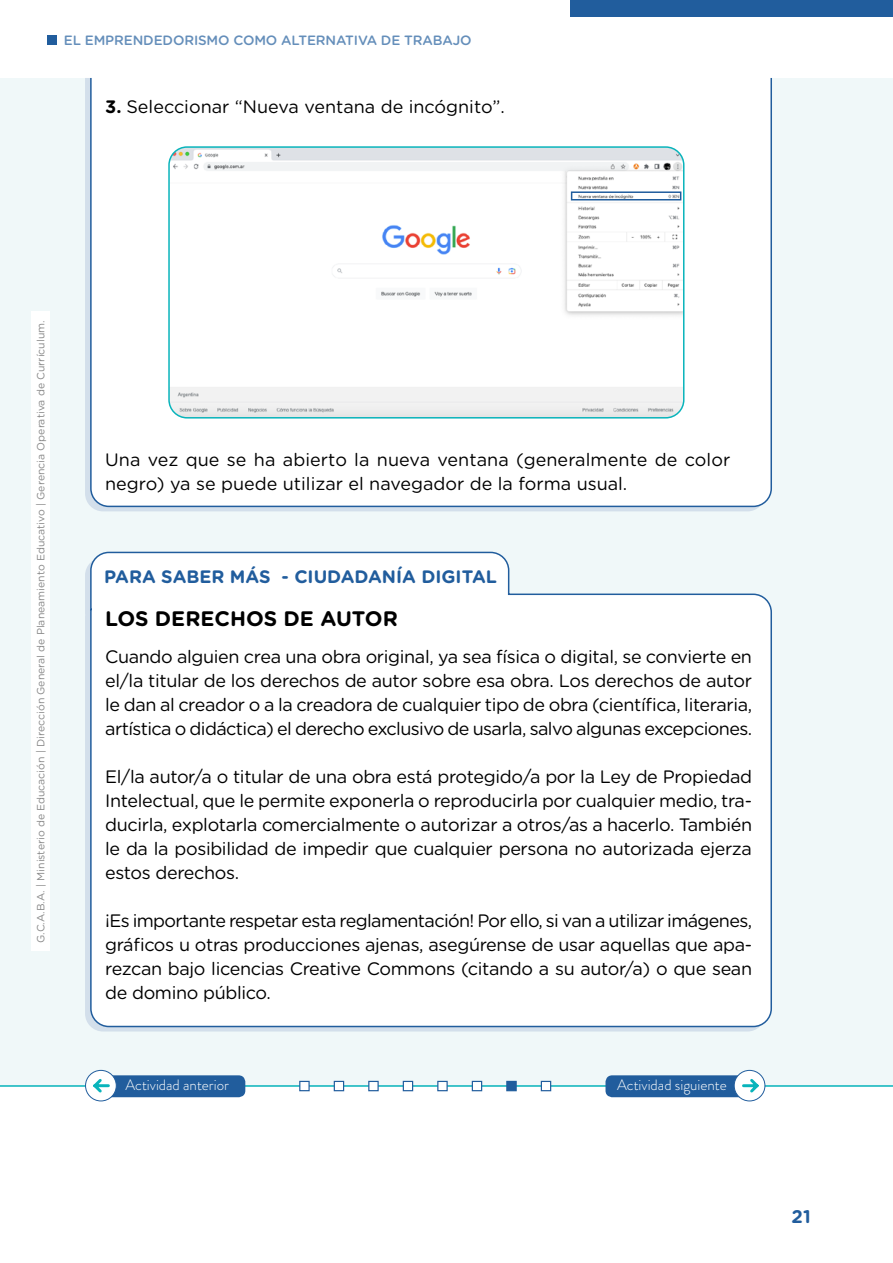
<style>
.page{position:relative;width:893px;height:1263px;background:#fff}
.page>*{position:absolute;margin:0;border:0;box-sizing:border-box;transform-origin:0 0}
.t1{font:700 21px "Gotham Rounded";color:#000}
.t2{font:700 18.3px "Gotham Rounded";color:#215d9d}
.t3{font:18px/24px "Gotham Rounded";letter-spacing:-.02em;color:#000;text-align:justify}
.t4{font:18px/24px "Gotham Rounded";color:#000}
.t5{font:700 18px "Gotham Rounded";color:#215d9d}
.t6{font:300 15px "Brandon Grotesque";color:#fff}
.t7{font:500 13.5px "Gotham Rounded";letter-spacing:-.01em;color:#648eba}
.t8{font:10.5px "Gotham Rounded";color:#878787}
.s1{font-weight:700}
</style>
<div class="page">
<div style="left:47px;top:35px;width:9px;height:10px;background:#215d9d"></div>
<div style="left:570px;top:0;width:323px;height:17px;background:#215d9d"></div>
<div style="left:0;top:78px;width:893px;height:24px;background:#f0f8f9"></div>
<div style="left:0;top:102px;width:893px;height:24px;background:#f0f8f9"></div>
<div style="left:0;top:126px;width:893px;height:24px;background:#f0f8f9"></div>
<div style="left:0;top:150px;width:893px;height:24px;background:#f0f8f9"></div>
<div style="left:0;top:174px;width:893px;height:24px;background:#f0f8f9"></div>
<div style="left:0;top:198px;width:893px;height:24px;background:#f0f8f9"></div>
<div style="left:0;top:222px;width:893px;height:24px;background:#f0f8f9"></div>
<div style="left:0;top:246px;width:893px;height:24px;background:#f0f8f9"></div>
<div style="left:0;top:270px;width:893px;height:24px;background:#f0f8f9"></div>
<div style="left:0;top:294px;width:893px;height:24px;background:#f0f8f9"></div>
<div style="left:0;top:318px;width:893px;height:24px;background:#f0f8f9"></div>
<div style="left:0;top:342px;width:893px;height:24px;background:#f0f8f9"></div>
<div style="left:0;top:366px;width:893px;height:24px;background:#f0f8f9"></div>
<div style="left:0;top:390px;width:893px;height:24px;background:#f0f8f9"></div>
<div style="left:0;top:414px;width:893px;height:24px;background:#f0f8f9"></div>
<div style="left:0;top:438px;width:893px;height:24px;background:#f0f8f9"></div>
<div style="left:0;top:462px;width:893px;height:24px;background:#f0f8f9"></div>
<svg style="left:0;top:486px;width:893px;height:24px;fill:#f0f8f9"></svg>
<div style="left:0;top:510px;width:893px;height:24px;background:#f0f8f9"></div>
<div style="left:0;top:534px;width:893px;height:24px;background:#f0f8f9"></div>
<div style="left:0;top:558px;width:893px;height:24px;background:#f0f8f9"></div>
<div style="left:0;top:582px;width:893px;height:24px;background:#f0f8f9"></div>
<div style="left:0;top:606px;width:893px;height:24px;background:#f0f8f9"></div>
<div style="left:0;top:630px;width:893px;height:24px;background:#f0f8f9"></div>
<div style="left:0;top:654px;width:893px;height:24px;background:#f0f8f9"></div>
<div style="left:0;top:678px;width:893px;height:24px;background:#f0f8f9"></div>
<div style="left:0;top:702px;width:893px;height:24px;background:#f0f8f9"></div>
<div style="left:0;top:726px;width:893px;height:24px;background:#f0f8f9"></div>
<div style="left:0;top:750px;width:893px;height:24px;background:#f0f8f9"></div>
<div style="left:0;top:774px;width:893px;height:24px;background:#f0f8f9"></div>
<div style="left:0;top:798px;width:893px;height:24px;background:#f0f8f9"></div>
<div style="left:0;top:822px;width:893px;height:24px;background:#f0f8f9"></div>
<div style="left:0;top:846px;width:893px;height:24px;background:#f0f8f9"></div>
<div style="left:0;top:870px;width:893px;height:24px;background:#f0f8f9"></div>
<div style="left:0;top:894px;width:893px;height:24px;background:#f0f8f9"></div>
<div style="left:0;top:918px;width:893px;height:24px;background:#f0f8f9"></div>
<div style="left:0;top:942px;width:893px;height:24px;background:#f0f8f9"></div>
<div style="left:0;top:966px;width:893px;height:24px;background:#f0f8f9"></div>
<div style="left:0;top:990px;width:893px;height:24px;background:#f0f8f9"></div>
<svg style="left:0;top:1014px;width:893px;height:24px;fill:#f0f8f9"></svg>
<div style="left:0;top:1038px;width:893px;height:24px;background:#f0f8f9"></div>
<div style="left:0;top:1062px;width:893px;height:24px;background:#f0f8f9"></div>
<div style="left:89px;top:551px;width:683px;height:477px;background:#fff"></div>
<hr style="left:0;top:1085px;width:893px;height:2px;background:#09b4bb">
<div style="left:299px;top:1081px;width:11px;height:10px;background:#fff;border:1px solid #215d9d"></div>
<div style="left:334px;top:1081px;width:10px;height:10px;background:#fff;border:1px solid #215d9d"></div>
<div style="left:368px;top:1081px;width:11px;height:10px;background:#fff;border:1px solid #215d9d"></div>
<div style="left:403px;top:1081px;width:10px;height:10px;background:#fff;border:1px solid #215d9d"></div>
<div style="left:472px;top:1081px;width:10px;height:10px;background:#fff;border:1px solid #215d9d"></div>
<div style="left:541px;top:1081px;width:10px;height:10px;background:#fff;border:1px solid #215d9d"></div>
<div style="left:437px;top:1081px;width:11px;height:10px;background:#fff;border:1px solid #215d9d"></div>
<div style="left:506px;top:1081px;width:11px;height:10px;background:#215d9d;border:1px solid #215d9d"></div>
<svg style="left:734px;top:1070px;width:31px;height:31px"></svg>
<div style="left:734px;top:1070px;width:31px;height:31px;border:1px solid #215d9d;border-radius:50%"></div>
<svg style="left:605px;top:1075px;width:156px;height:22px;background:#4278ac"></svg>
<svg style="left:86px;top:1070px;width:30px;height:31px"></svg>
<div style="left:85px;top:1070px;width:32px;height:31px;border:1px solid #215d9d;border-radius:50%"></div>
<svg style="left:91px;top:1075px;width:154px;height:22px;background:#3f76ab"></svg>
<div style="left:89px;top:78px;width:683px;height:430px;background:#fff"></div>
<img style="left:169px;top:147px;width:515px;height:271px">
<div style="left:168px;top:146px;width:516px;height:273px;border:2px solid #09b4bb;border-radius:18px"></div>
<div style="left:571px;top:191px;width:110px;height:9px;border:2px solid #215d9d"></div>
<div style="left:31px;top:312px;width:18px;height:639px;background:#fff"></div>
<p class="t7" style="left:64px;top:31px;width:409px">EL EMPRENDEDORISMO COMO ALTERNATIVA DE TRABAJO</p>
<p class="t4" style="left:105px;top:94px;width:401px"><span class="s1">3.</span> Seleccionar “Nueva ventana de incógnito”.</p>
<p class="t8" style="left:34px;top:943px;width:624px;rotate:-90deg">G.C.A.B.A. | Ministerio de Educación | Dirección General de Planeamiento Educativo | Gerencia Operativa de Currículum.</p>
<p class="t4" style="left:105px;top:447px;width:627px">Una vez que se ha abierto la nueva ventana (generalmente de color negro) ya se puede utilizar el navegador de la forma usual.</p>
<p class="t5" style="left:104px;top:564px;width:394px">PARA SABER MÁS - CIUDADANÍA DIGITAL</p>
<p class="t1" style="left:105px;top:603px;width:294px">LOS DERECHOS DE AUTOR</p>
<p class="t3" style="left:105px;top:644px;width:648px">Cuando alguien crea una obra original, ya sea física o digital, se convierte en el/la titular de los derechos de autor sobre esa obra. Los derechos de autor le dan al creador o a la creadora de cualquier tipo de obra (científica, literaria, artística o didáctica) el derecho exclusivo de usarla, salvo algunas excepciones.</p>
<p class="t3" style="left:105px;top:764px;width:648px">El/la autor/a o titular de una obra está protegido/a por la Ley de Propiedad Intelectual, que le permite exponerla o reproducirla por cualquier medio, tra&shy;ducirla, explotarla comercialmente o autorizar a otros/as a hacerlo. También le da la posibilidad de impedir que cualquier persona no autorizada ejerza estos derechos.</p>
<p class="t3" style="left:105px;top:908px;width:648px">¡Es importante respetar esta reglamentación! Por ello, si van a utilizar imágenes, gráficos u otras producciones ajenas, asegúrense de usar aquellas que apa&shy;rezcan bajo licencias Creative Commons (citando a su autor/a) o que sean de domino público.</p>
<p class="t6" style="left:125px;top:1075px;width:105px">Actividad anterior</p>
<p class="t6" style="left:617px;top:1075px;width:111px">Actividad siguiente</p>
<p class="t2" style="left:792px;top:1203px;width:21px">21</p>
</div>
